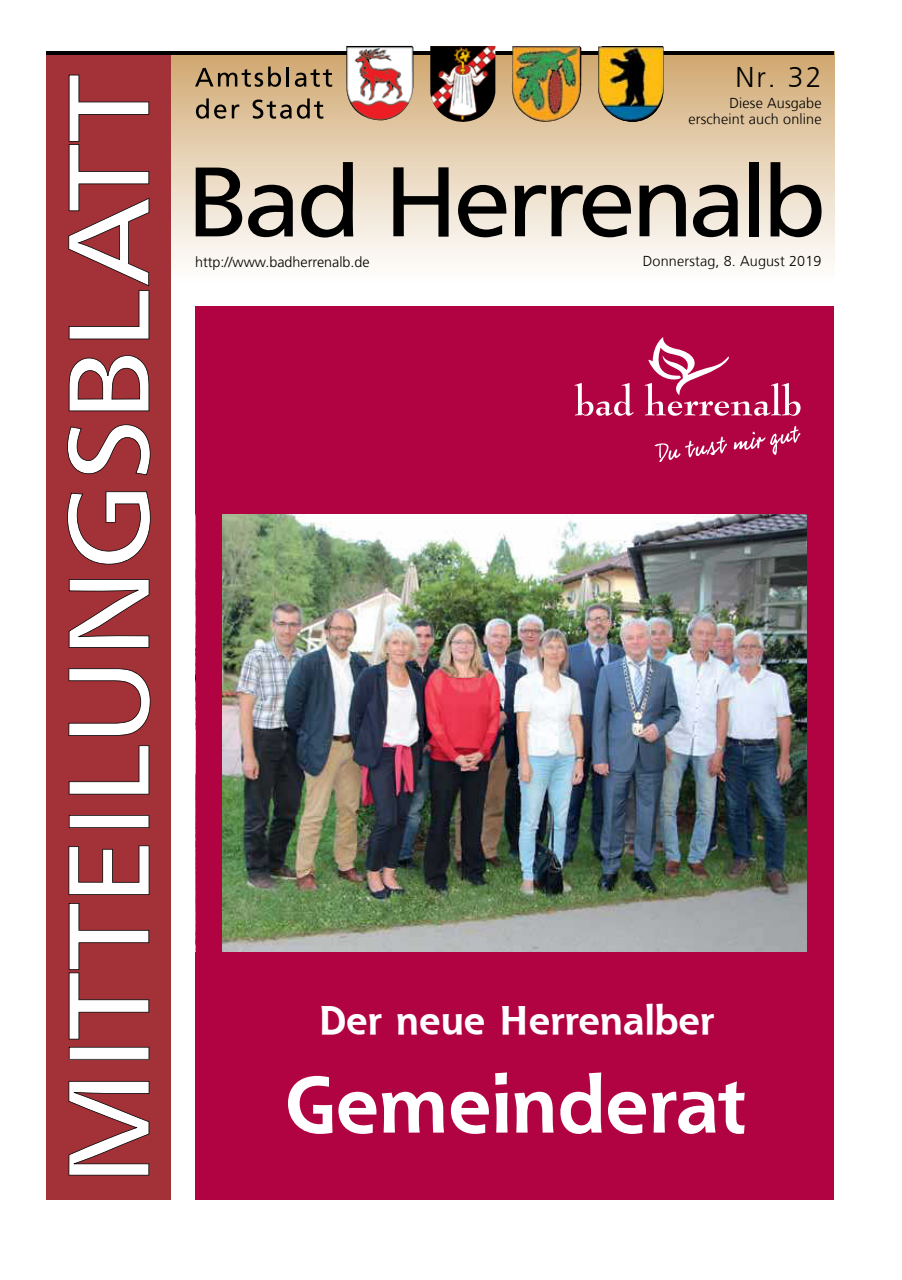
<style>
.page{position:relative;width:902px;height:1280px;background:#fff}
.page>*{position:absolute;margin:0;border:0;box-sizing:border-box;transform-origin:0 0}
.t1{font:700 77.7px "Shannon";color:#fff}
.t2{font:700 38.85px "Shannon";color:#fff}
.t3{font:300 28.5px "Frutiger";color:#000}
.t4{font:300 14.4px/15.1px "Frutiger";letter-spacing:.01em;color:#000;text-align:right}
</style>
<div class="page">
<div style="left:47px;top:51px;width:787px;height:235px;background:linear-gradient(to bottom,#cfa871,#fff)"></div>
<div style="left:47px;top:51px;width:124px;height:1148px;background:#a33238"></div>
<hr style="left:47px;top:51px;width:786px;height:3px;background:#000">
<svg style="left:68px;top:1081px;width:81px;height:94px"></svg>
<svg style="left:69px;top:1047px;width:80px;height:13px"></svg>
<svg style="left:69px;top:903px;width:80px;height:136px"></svg>
<svg style="left:68px;top:845px;width:81px;height:50px"></svg>
<svg style="left:69px;top:815px;width:80px;height:13px"></svg>
<svg style="left:69px;top:745px;width:80px;height:49px"></svg>
<svg style="left:68px;top:668px;width:82px;height:68px"></svg>
<svg style="left:69px;top:579px;width:80px;height:69px"></svg>
<svg style="left:67px;top:491px;width:84px;height:73px"></svg>
<svg style="left:67px;top:424px;width:83px;height:51px"></svg>
<svg style="left:69px;top:355px;width:80px;height:56px"></svg>
<svg style="left:68px;top:75px;width:81px;height:264px"></svg>
<svg style="left:195px;top:67px;width:86px;height:20px;background:#9a7f5b"></svg>
<svg style="left:287px;top:67px;width:2px;height:19px"></svg>
<svg style="left:295px;top:69px;width:37px;height:18px"></svg>
<svg style="left:196px;top:98px;width:30px;height:21px"></svg>
<svg style="left:232px;top:105px;width:7px;height:13px"></svg>
<svg style="left:252px;top:100px;width:39px;height:19px"></svg>
<svg style="left:297px;top:98px;width:26px;height:21px"></svg>
<svg style="left:196px;top:168px;width:46px;height:68px;background:#645f58"></svg>
<svg style="left:248px;top:185px;width:45px;height:52px;background:#716c65"></svg>
<svg style="left:301px;top:162px;width:52px;height:76px;background:#8a8277"></svg>
<svg style="left:393px;top:167px;width:55px;height:70px;background:#878077"></svg>
<svg style="left:458px;top:185px;width:48px;height:52px;background:#78736c"></svg>
<svg style="left:514px;top:185px;width:117px;height:52px;background:#88837b"></svg>
<svg style="left:639px;top:185px;width:46px;height:51px;background:#7b766f"></svg>
<svg style="left:693px;top:185px;width:44px;height:52px;background:#716c64"></svg>
<div style="left:749px;top:162px;width:10px;height:74px;background:#000"></div>
<svg style="left:770px;top:162px;width:51px;height:75px;background:#878075"></svg>
<svg style="left:601px;top:46px;width:62px;height:76px"></svg>
<img style="left:430px;top:46px;width:65px;height:76px">
<img style="left:597px;top:47px;width:66px;height:74px">
<img style="left:511px;top:46px;width:70px;height:76px">
<img style="left:346px;top:46px;width:67px;height:75px">
<img style="left:222px;top:514px;width:585px;height:438px">
<div style="left:196px;top:306px;width:637px;height:208px;background:#b10342"></div>
<div style="left:196px;top:952px;width:637px;height:247px;background:#b10342"></div>
<svg style="left:574px;top:383px;width:59px;height:33px"></svg>
<svg style="left:644px;top:337px;width:156px;height:79px"></svg>
<svg style="left:654px;top:437px;width:73px;height:25px"></svg>
<svg style="left:733px;top:426px;width:67px;height:29px"></svg>
<div style="left:196px;top:437px;width:26px;height:596px;background:#b10342"></div>
<div style="left:807px;top:478px;width:26px;height:594px;background:#b10342"></div>
<h3 class="t3" style="left:735px;top:61px;width:88px">Nr. 32</h3>
<p class="t4" style="left:195px;top:254px;width:176px">http://www.badherrenalb.de</p>
<p class="t4" style="left:688px;top:96px;width:135px">Diese Ausgabe erscheint auch online</p>
<p class="t4" style="left:643px;top:254px;width:180px">Donnerstag, 8. August 2019</p>
<h2 class="t2" style="left:319px;top:997px;width:397px">Der neue Herrenalber</h2>
<h1 class="t1" style="left:285px;top:1058px;width:464px">Gemeinderat</h1>
</div>
